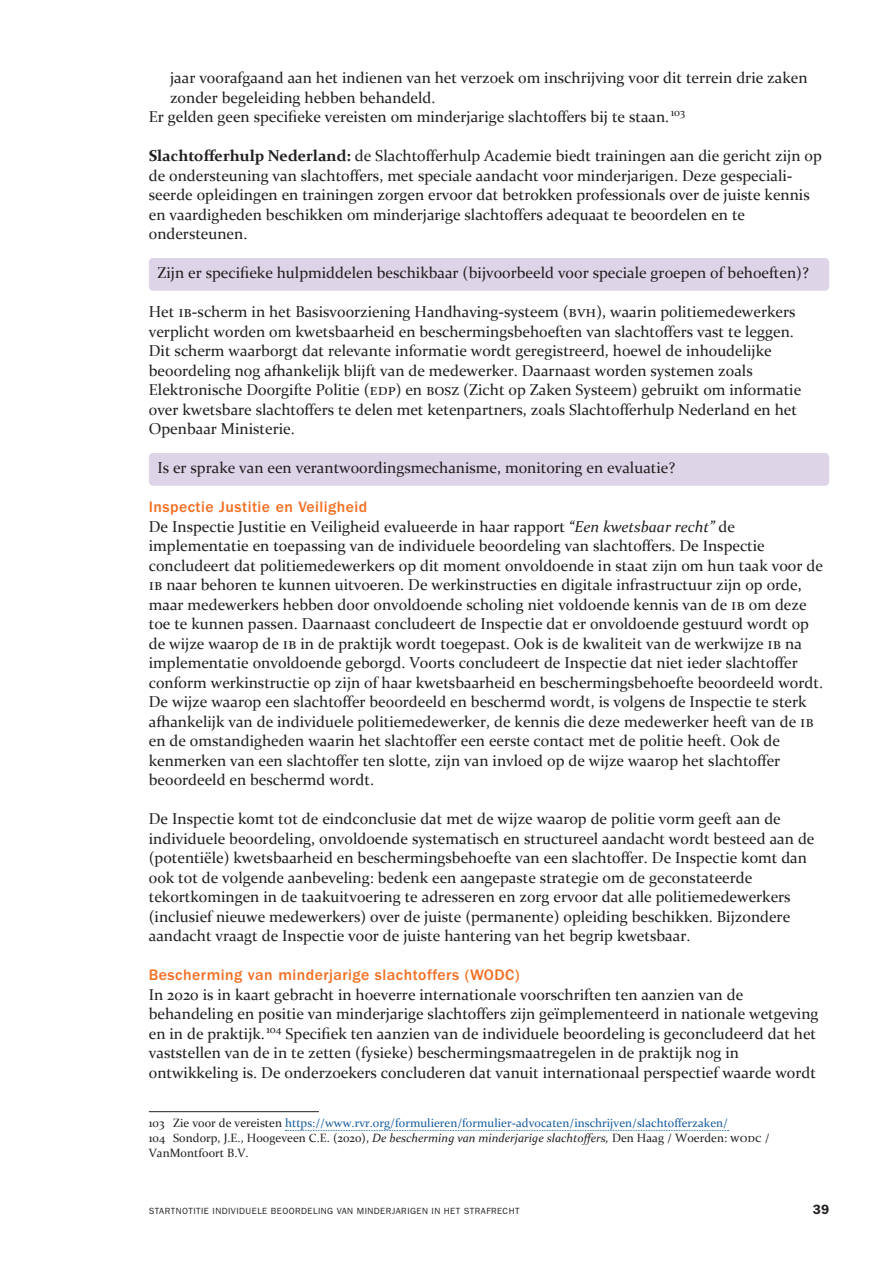
<style>
.page{position:relative;width:893px;height:1263px;background:#fff}
.page>*{position:absolute;margin:0;border:0;box-sizing:border-box;transform-origin:0 0}
.BROODTEKST{font:15.75px/19.5px "Constantia";color:#231f20}
.BROOD__SHADING_paars{font:15.75px "Constantia";color:#231f20}
.HOOFDKOPJE_-_LEVEL_1{font:500 15.75px "ITC Franklin Gothic Std";letter-spacing:.03em;color:#f36e21}
.t1{font:600 13.5px "ITC Franklin Gothic Std";color:#231f20}
.VOETNOTEN-ALGEMEEN{font:12px/15px "Constantia";letter-spacing:.005em;color:#231f20}
.VOETNOTEN-ALGEMEEN-2{font:12px "Constantia";letter-spacing:.005em;color:#175d9e}
.t2{font:9px "ITC Franklin Gothic Std";letter-spacing:.05em;color:#231f20}
.s1{font-weight:700}
.s2{font-style:italic}
.s3{color:#231f20}
</style>
<div class="page">
<div style="left:149px;top:258px;width:680px;height:33px;background:#ded4e8;border-radius:4px"></div>
<div style="left:149px;top:453px;width:680px;height:33px;background:#ded4e8;border-radius:4px"></div>
<hr style="left:149px;top:1111px;width:170px;height:1px;background:#231f20">
<svg style="left:285px;top:1130px;width:444px;height:1px"></svg>
<p class="BROODTEKST" style="left:170px;top:67px;width:639px">jaar voorafgaand aan het indienen van het verzoek om inschrijving voor dit terrein drie zaken zonder begeleiding hebben behandeld.</p>
<p class="BROODTEKST" style="left:149px;top:106px;width:538px">Er gelden geen specifieke vereisten om minderjarige slachtoffers bij te staan.<sup>103</sup></p>
<p class="BROODTEKST" style="left:149px;top:145px;width:674px"><span class="s1">Slachtofferhulp Nederland:</span> de Slachtofferhulp Academie biedt trainingen aan die gericht zijn op de ondersteuning van slachtoffers, met speciale aandacht voor minderjarigen. Deze gespeciali&shy;seerde opleidingen en trainingen zorgen ervoor dat betrokken professionals over de juiste kennis en vaardigheden beschikken om minderjarige slachtoffers adequaat te beoordelen en te ondersteunen.</p>
<p class="BROOD__SHADING_paars" style="left:157px;top:262px;width:653px">Zijn er specifieke hulpmiddelen beschikbaar (bijvoorbeeld voor speciale groepen of behoeften)?</p>
<p class="BROODTEKST" style="left:149px;top:301px;width:654px">Het IB-scherm in het Basisvoorziening Handhaving-systeem (BVH), waarin politiemedewerkers verplicht worden om kwetsbaarheid en beschermingsbehoeften van slachtoffers vast te leggen.<br>Dit scherm waarborgt dat relevante informatie wordt geregistreerd, hoewel de inhoudelijke beoordeling nog afhankelijk blijft van de medewerker. Daarnaast worden systemen zoals Elektronische Doorgifte Politie (EDP) en BOSZ (Zicht op Zaken Systeem) gebruikt om informatie over kwetsbare slachtoffers te delen met ketenpartners, zoals Slachtofferhulp Nederland en het Openbaar Ministerie.</p>
<p class="BROOD__SHADING_paars" style="left:157px;top:457px;width:519px">Is er sprake van een verantwoordingsmechanisme, monitoring en evaluatie?</p>
<p class="HOOFDKOPJE_-_LEVEL_1" style="left:149px;top:498px;width:220px">Inspectie Justitie en Veiligheid</p>
<p class="BROODTEKST" style="left:149px;top:516px;width:676px">De Inspectie Justitie en Veiligheid evalueerde in haar rapport <span class="s2">“Een kwetsbaar recht”</span> de implementatie en toepassing van de individuele beoordeling van slachtoffers. De Inspectie concludeert dat politiemedewerkers op dit moment onvoldoende in staat zijn om hun taak voor de IB naar behoren te kunnen uitvoeren. De werkinstructies en digitale infrastructuur zijn op orde, maar medewerkers hebben door onvoldoende scholing niet voldoende kennis van de IB om deze toe te kunnen passen. Daarnaast concludeert de Inspectie dat er onvoldoende gestuurd wordt op de wijze waarop de IB in de praktijk wordt toegepast. Ook is de kwaliteit van de werkwijze IB na implementatie onvoldoende geborgd. Voorts concludeert de Inspectie dat niet ieder slachtoffer conform werkinstructie op zijn of haar kwetsbaarheid en beschermingsbehoefte beoordeeld wordt.<br>De wijze waarop een slachtoffer beoordeeld en beschermd wordt, is volgens de Inspectie te sterk afhankelijk van de individuele politiemedewerker, de kennis die deze medewerker heeft van de IB en de omstandigheden waarin het slachtoffer een eerste contact met de politie heeft. Ook de kenmerken van een slachtoffer ten slotte, zijn van invloed op de wijze waarop het slachtoffer beoordeeld en beschermd wordt.</p>
<p class="BROODTEKST" style="left:149px;top:808px;width:667px">De Inspectie komt tot de eindconclusie dat met de wijze waarop de politie vorm geeft aan de individuele beoordeling, onvoldoende systematisch en structureel aandacht wordt besteed aan de (potentiële) kwetsbaarheid en beschermingsbehoefte van een slachtoffer. De Inspectie komt dan ook tot de volgende aanbeveling: bedenk een aangepaste strategie om de geconstateerde tekortkomingen in de taakuitvoering te adresseren en zorg ervoor dat alle politiemedewerkers (inclusief nieuwe medewerkers) over de juiste (permanente) opleiding beschikken. Bijzondere aandacht vraagt de Inspectie voor de juiste hantering van het begrip kwetsbaar.</p>
<p class="HOOFDKOPJE_-_LEVEL_1" style="left:149px;top:966px;width:372px">Bescherming van minderjarige slachtoffers (WODC)</p>
<p class="BROODTEKST" style="left:149px;top:984px;width:671px">In 2020 is in kaart gebracht in hoeverre internationale voorschriften ten aanzien van de behandeling en positie van minderjarige slachtoffers zijn geïmplementeerd in nationale wetgeving en in de praktijk.<sup>104</sup> Specifiek ten aanzien van de individuele beoordeling is geconcludeerd dat het vaststellen van de in te zetten (fysieke) beschermingsmaatregelen in de praktijk nog in ontwikkeling is. De onderzoekers concluderen dat vanuit internationaal perspectief waarde wordt</p>
<p class="VOETNOTEN-ALGEMEEN-2" style="left:149px;top:1114px;width:581px"><span class="s3">103 Zie voor de vereisten</span> https://www.rvr.org/formulieren/formulier-advocaten/inschrijven/slachtofferzaken/</p>
<p class="VOETNOTEN-ALGEMEEN" style="left:149px;top:1129px;width:622px">104 Sondorp, J.E., Hoogeveen C.E. (2020), <span class="s2">De bescherming van minderjarige slachtoffers,</span> Den Haag / Woerden: WODC /<br>VanMontfoort B.V.</p>
<p class="t2" style="left:149px;top:1206px;width:372px">STARTNOTITIE INDIVIDUELE BEOORDELING VAN MINDERJARIGEN IN HET STRAFRECHT</p>
<p class="t1" style="left:813px;top:1202px;width:18px">39</p>
</div>
